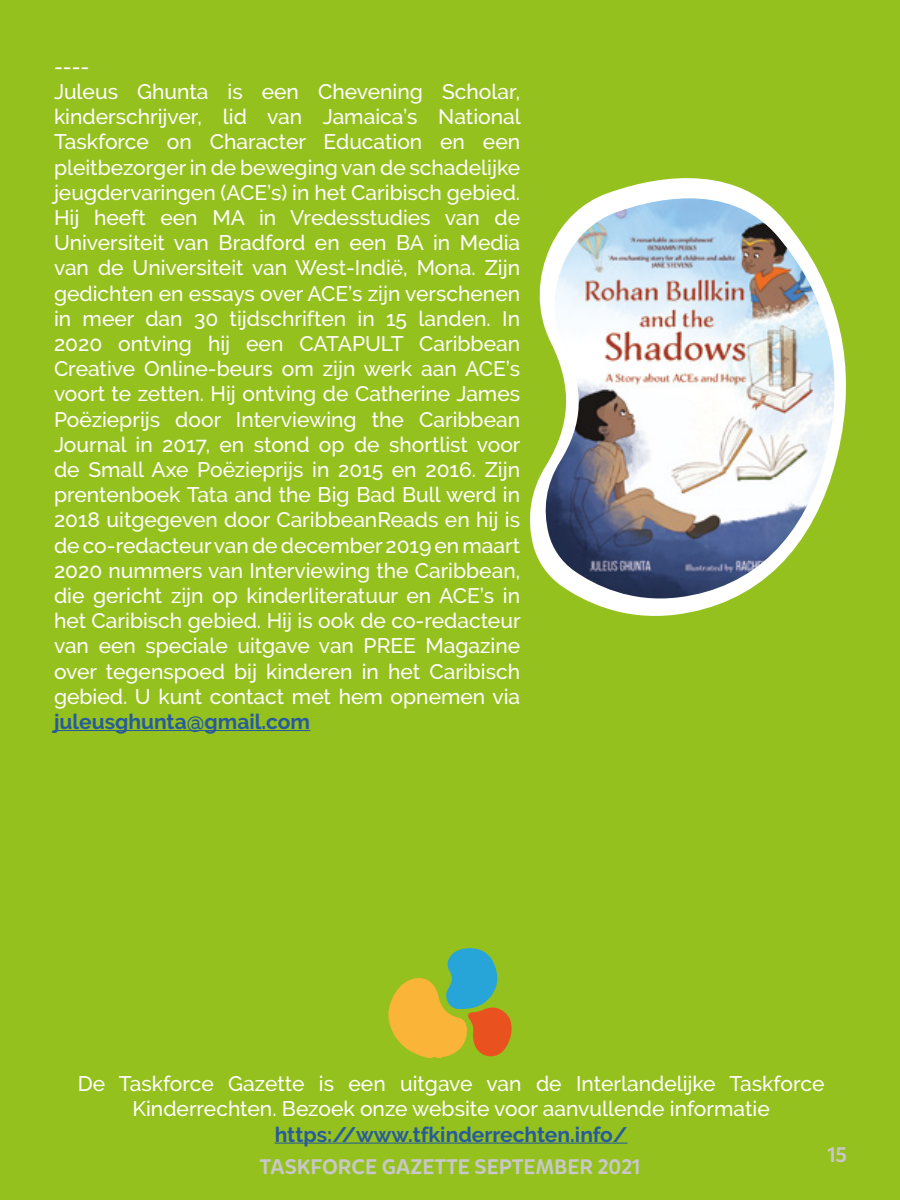
<style>
.page{position:relative;width:900px;height:1200px;background:#fff}
.page>*{position:absolute;margin:0;border:0;box-sizing:border-box;transform-origin:0 0}
.t1{font:500 21px/25.2px "Raleway";color:#fff}
.t2{font:700 21px "Raleway";color:#275b9b}
.t3{font:500 21px "Mikado";color:#c8c8c8}
</style>
<div class="page">
<div style="left:1px;top:0;width:899px;height:1200px;background:#95c11f"></div>
<hr style="left:54px;top:730px;width:256px;height:1px;background:#275b9b">
<svg style="left:529px;top:178px;width:317px;height:438px"></svg>
<img style="left:546px;top:198px;width:289px;height:402px">
<hr style="left:275px;top:1143px;width:353px;height:1px;background:#275b9b">
<svg style="left:388px;top:948px;width:124px;height:110px"></svg>
<p class="t1" style="left:54px;top:54px;width:468px">----<br>Juleus Ghunta is een Chevening Scholar, kinderschrijver, lid van Jamaica’s National Taskforce on Character Education en een pleitbezorger in de beweging van de schadelijke jeugdervaringen (ACE’s) in het Caribisch gebied.<br>Hij heeft een MA in Vredesstudies van de Universiteit van Bradford en een BA in Media van de Universiteit van West-Indië, Mona. Zijn gedichten en essays over ACE’s zijn verschenen in meer dan 30 tijdschriften in 15 landen. In 2020 ontving hij een CATAPULT Caribbean Creative Online-beurs om zijn werk aan ACE’s voort te zetten. Hij ontving de Catherine James Poëzieprijs door Interviewing the Caribbean Journal in 2017, en stond op de shortlist voor de Small Axe Poëzieprijs in 2015 en 2016. Zijn prentenboek Tata and the Big Bad Bull werd in 2018 uitgegeven door CaribbeanReads en hij is de co-redacteur van de december 2019 en maart 2020 nummers van Interviewing the Caribbean, die gericht zijn op kinderliteratuur en ACE’s in het Caribisch gebied. Hij is ook de co-redacteur van een speciale uitgave van PREE Magazine over tegenspoed bij kinderen in het Caribisch gebied. U kunt contact met hem opnemen via</p>
<p class="t2" style="left:54px;top:710px;width:258px">juleusghunta@gmail.com</p>
<p class="t1" style="left:78px;top:1071px;width:748px;text-align:center">De Taskforce Gazette is een uitgave van de Interlandelijke Taskforce<br>Kinderrechten. Bezoek onze website voor aanvullende informatie</p>
<p class="t2" style="left:275px;top:1122px;width:354px">https://www.tfkinderrechten.info/</p>
<p class="t3" style="left:827px;top:1142px;width:21px">15</p>
<p class="t3" style="left:260px;top:1154px;width:382px">TASKFORCE GAZETTE SEPTEMBER 2021</p>
</div>
